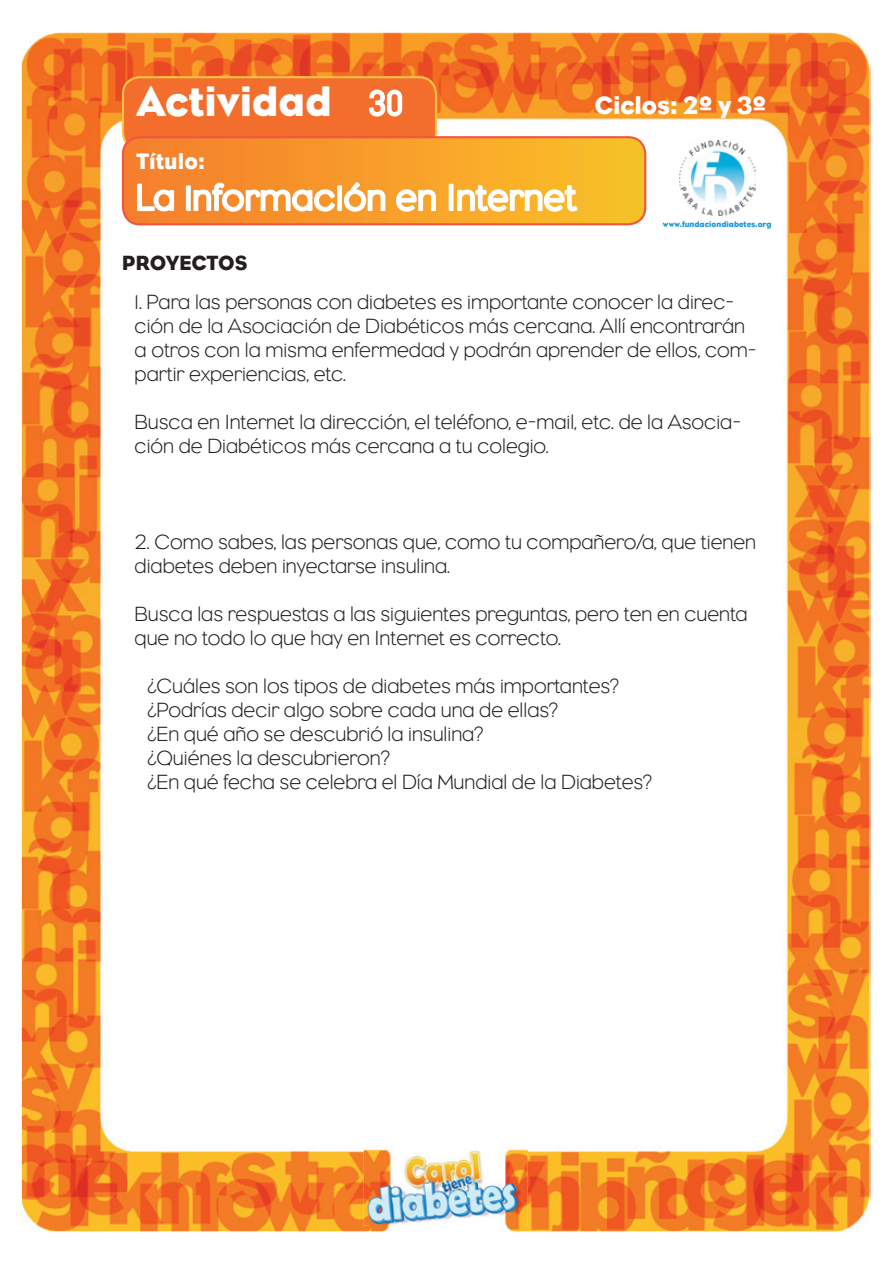
<style>
.page{position:relative;width:893px;height:1263px;background:#fff}
.page>*{position:absolute;margin:0;border:0;box-sizing:border-box;transform-origin:0 0}
.t1{font:42.75px "Eagle";color:#fff}
.t2{font:25.65px "Eagle";color:#fff}
.t3{font:22.8px "Eagle";color:#fff}
.t4{font:300 21px/24px "Eagle";color:#231f20}
.t5{font:21px "Eagle";color:#231f20}
.t6{font:8.25px "Eagle";color:#1796d5}
</style>
<div class="page">
<img style="left:22px;top:32px;width:849px;height:1199px">
<img style="left:679px;top:140px;width:76px;height:75px">
<svg style="left:122px;top:136px;width:524px;height:89px;background:#f69e2c"></svg>
<img style="left:369px;top:1137px;width:157px;height:95px">
<img style="left:364px;top:1149px;width:164px;height:76px">
<img style="left:369px;top:1149px;width:157px;height:76px">
<svg style="left:136px;top:182px;width:40px;height:31px"></svg>
<svg style="left:186px;top:179px;width:201px;height:34px"></svg>
<svg style="left:394px;top:188px;width:43px;height:30px"></svg>
<div style="left:449px;top:184px;width:5px;height:27px;border:3px solid #fff"></div>
<svg style="left:456px;top:184px;width:123px;height:34px"></svg>
<svg style="left:122px;top:76px;width:315px;height:75px;background:#f47932"></svg>
<h1 class="t1" style="left:136px;top:77px;width:197px">Actividad</h1>
<p class="t3" style="left:136px;top:148px;width:70px">Título:</p>
<p class="t2" style="left:594px;top:91px;width:173px">Ciclos: 2º y 3º</p>
<p class="t6" style="left:663px;top:220px;width:110px">www.fundaciondiabetes.org</p>
<p class="t5" style="left:122px;top:251px;width:127px">PROYECTOS</p>
<p class="t4" style="left:135px;top:290px;width:623px">1. Para las personas con diabetes es importante conocer la direc&shy;ción de la Asociación de Diabéticos más cercana. Allí encontrarán a otros con la misma enfermedad y podrán aprender de ellos, com&shy;partir experiencias, etc.</p>
<p class="t4" style="left:135px;top:410px;width:608px">Busca en Internet la dirección, el teléfono, e-mail, etc. de la Asocia&shy;ción de Diabéticos más cercana a tu colegio.</p>
<p class="t4" style="left:135px;top:530px;width:623px">2. Como sabes, las personas que, como tu compañero/a, que tienen diabetes deben inyectarse insulina.</p>
<p class="t4" style="left:135px;top:602px;width:614px">Busca las respuestas a las siguientes preguntas, pero ten en cuenta que no todo lo que hay en Internet es correcto.</p>
<p class="t4" style="left:147px;top:674px;width:506px">¿Cuáles son los tipos de diabetes más importantes? ¿Podrías decir algo sobre cada una de ellas?<br>¿En qué año se descubrió la insulina?<br>¿Quiénes la descubrieron?<br>¿En qué fecha se celebra el Día Mundial de la Diabetes?</p>
</div>
